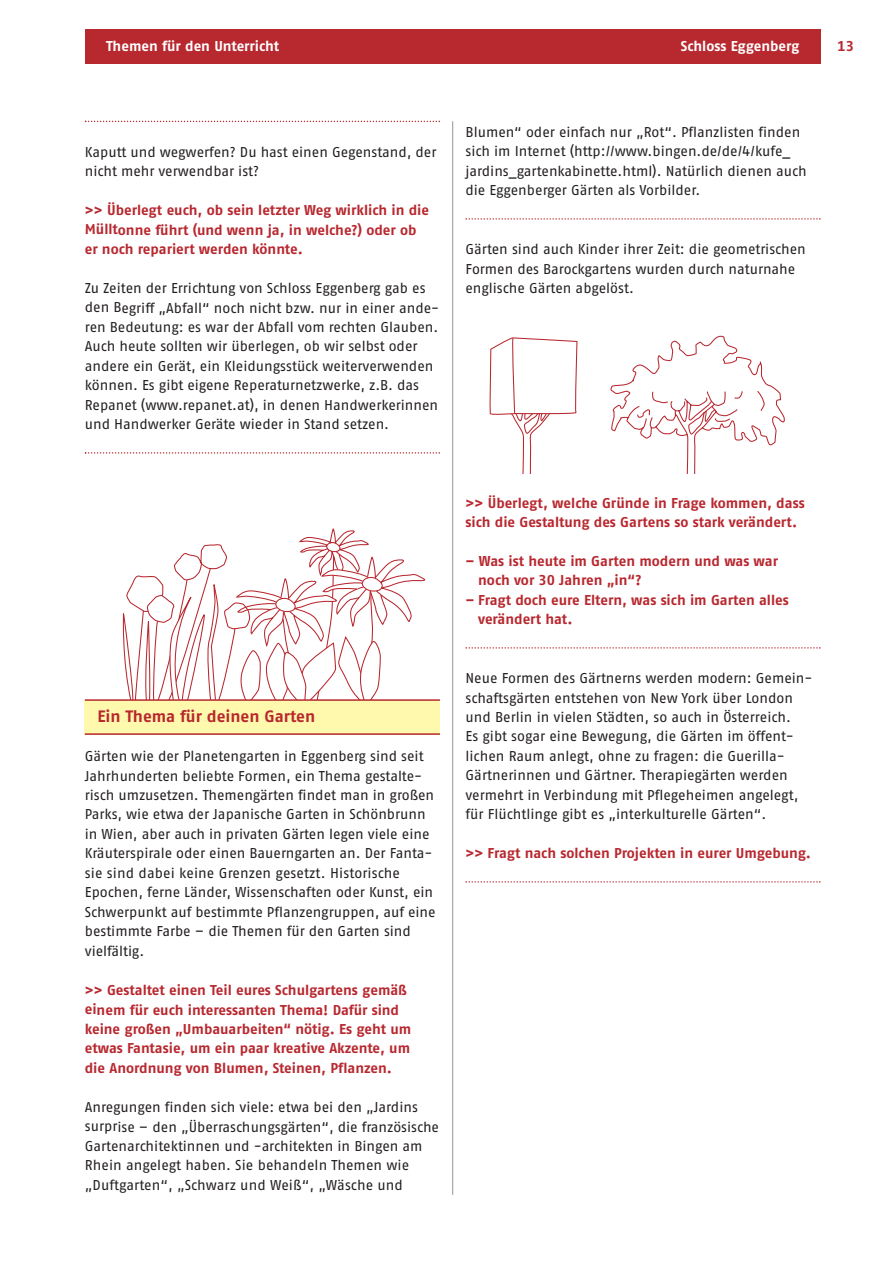
<style>
.page{position:relative;width:893px;height:1263px;background:#fff}
.page>*{position:absolute;margin:0;border:0;box-sizing:border-box;transform-origin:0 0}
.t1{font:16.5px "Fago No Bold Tf";color:#b8282f}
.t2{font:14.25px/19.5px "Fago No Regular Tf";color:#231f20}
.t3{font:14.25px/19.5px "Fago No Bold Tf";color:#b8282f}
.t4{font:14.25px "Fago No Bold Tf";color:#fff}
</style>
<div class="page">
<svg style="left:123px;top:529px;width:303px;height:170px"></svg>
<div style="left:85px;top:700px;width:355px;height:34px;background:#fff9ad"></div>
<hr style="left:85px;top:699px;width:355px;height:2px;background:#b8282f">
<hr style="left:85px;top:733px;width:355px;height:2px;background:#b8282f">
<svg style="left:85px;top:121px;width:355px;height:1px"></svg>
<svg style="left:85px;top:452px;width:355px;height:2px"></svg>
<svg style="left:465px;top:218px;width:355px;height:2px"></svg>
<svg style="left:465px;top:647px;width:355px;height:2px"></svg>
<svg style="left:465px;top:881px;width:355px;height:2px"></svg>
<hr style="left:452px;top:121px;width:1px;height:1074px;background:#939598">
<div style="left:85px;top:30px;width:735px;height:34px;background:#b8282f"></div>
<svg style="left:490px;top:336px;width:295px;height:138px"></svg>
<p class="t4" style="left:106px;top:41px;width:174px">Themen für den Unterricht</p>
<p class="t4" style="left:681px;top:41px;width:120px">Schloss Eggenberg</p>
<p class="t3" style="left:837px;top:38px;width:18px">13</p>
<p class="t2" style="left:85px;top:143px;width:353px">Kaputt und wegwerfen? Du hast einen Gegenstand, der nicht mehr verwendbar ist?</p>
<p class="t3" style="left:85px;top:202px;width:346px">&gt;&gt; Überlegt euch, ob sein letzter Weg wirklich in die<br>Mülltonne führt (und wenn ja, in welche?) oder ob er noch repariert werden könnte.</p>
<p class="t2" style="left:85px;top:280px;width:356px">Zu Zeiten der Errichtung von Schloss Eggenberg gab es den Begriff „Abfall“ noch nicht bzw. nur in einer ande&shy;ren Bedeutung: es war der Abfall vom rechten Glauben.<br>Auch heute sollten wir überlegen, ob wir selbst oder andere ein Gerät, ein Kleidungsstück weiterverwenden können. Es gibt eigene Reperaturnetzwerke, z.B. das Repanet (www.repanet.at), in denen Handwerkerinnen und Handwerker Geräte wieder in Stand setzen.</p>
<p class="t1" style="left:98px;top:710px;width:219px">Ein Thema für deinen Garten</p>
<p class="t2" style="left:85px;top:748px;width:352px">Gärten wie der Planetengarten in Eggenberg sind seit Jahrhunderten beliebte Formen, ein Thema gestalte&shy;risch umzusetzen. Themengärten findet man in großen Parks, wie etwa der Japanische Garten in Schönbrunn in Wien, aber auch in privaten Gärten legen viele eine Kräuterspirale oder einen Bauerngarten an. Der Fanta&shy;sie sind dabei keine Grenzen gesetzt. Historische Epochen, ferne Länder, Wissenschaften oder Kunst, ein Schwerpunkt auf bestimmte Pflanzengruppen, auf eine bestimmte Farbe – die Themen für den Garten sind vielfältig.</p>
<p class="t3" style="left:85px;top:981px;width:328px">&gt;&gt; Gestaltet einen Teil eures Schulgartens gemäß einem für euch interessanten Thema! Dafür sind keine großen „Umbauarbeiten“ nötig. Es geht um etwas Fantasie, um ein paar kreative Akzente, um die Anordnung von Blumen, Steinen, Pflanzen.</p>
<p class="t2" style="left:85px;top:1099px;width:356px">Anregungen finden sich viele: etwa bei den „Jardins surprise – den „Überraschungsgärten“, die französische Gartenarchitektinnen und -architekten in Bingen am Rhein angelegt haben. Sie behandeln Themen wie „Duftgarten“, „Schwarz und Weiß“, „Wäsche und</p>
<p class="t2" style="left:465px;top:124px;width:343px">Blumen“ oder einfach nur „Rot“. Pflanzlisten finden sich im Internet (http://www.bingen.de/de/4/kufe_ jardins_gartenkabinette.html). Natürlich dienen auch die Eggenberger Gärten als Vorbilder.</p>
<p class="t2" style="left:465px;top:241px;width:342px">Gärten sind auch Kinder ihrer Zeit: die geometrischen<br>Formen des Barockgartens wurden durch naturnahe englische Gärten abgelöst.</p>
<p class="t3" style="left:465px;top:494px;width:341px">&gt;&gt; Überlegt, welche Gründe in Frage kommen, dass sich die Gestaltung des Gartens so stark verändert.</p>
<p class="t3" style="left:478px;top:553px;width:301px;text-indent:-13px">– Was ist heute im Garten modern und was war noch vor 30 Jahren „in“?</p>
<p class="t3" style="left:478px;top:592px;width:312px;text-indent:-13px">– Fragt doch eure Eltern, was sich im Garten alles verändert hat.</p>
<p class="t2" style="left:465px;top:670px;width:349px">Neue Formen des Gärtnerns werden modern: Gemein&shy;schaftsgärten entstehen von New York über London und Berlin in vielen Städten, so auch in Österreich.<br>Es gibt sogar eine Bewegung, die Gärten im öffent&shy;lichen Raum anlegt, ohne zu fragen: die Guerilla-Gärtnerinnen und Gärtner. Therapiegärten werden vermehrt in Verbindung mit Pflegeheimen angelegt, für Flüchtlinge gibt es „interkulturelle Gärten“.</p>
<p class="t3" style="left:465px;top:845px;width:347px">&gt;&gt; Fragt nach solchen Projekten in eurer Umgebung.</p>
</div>
